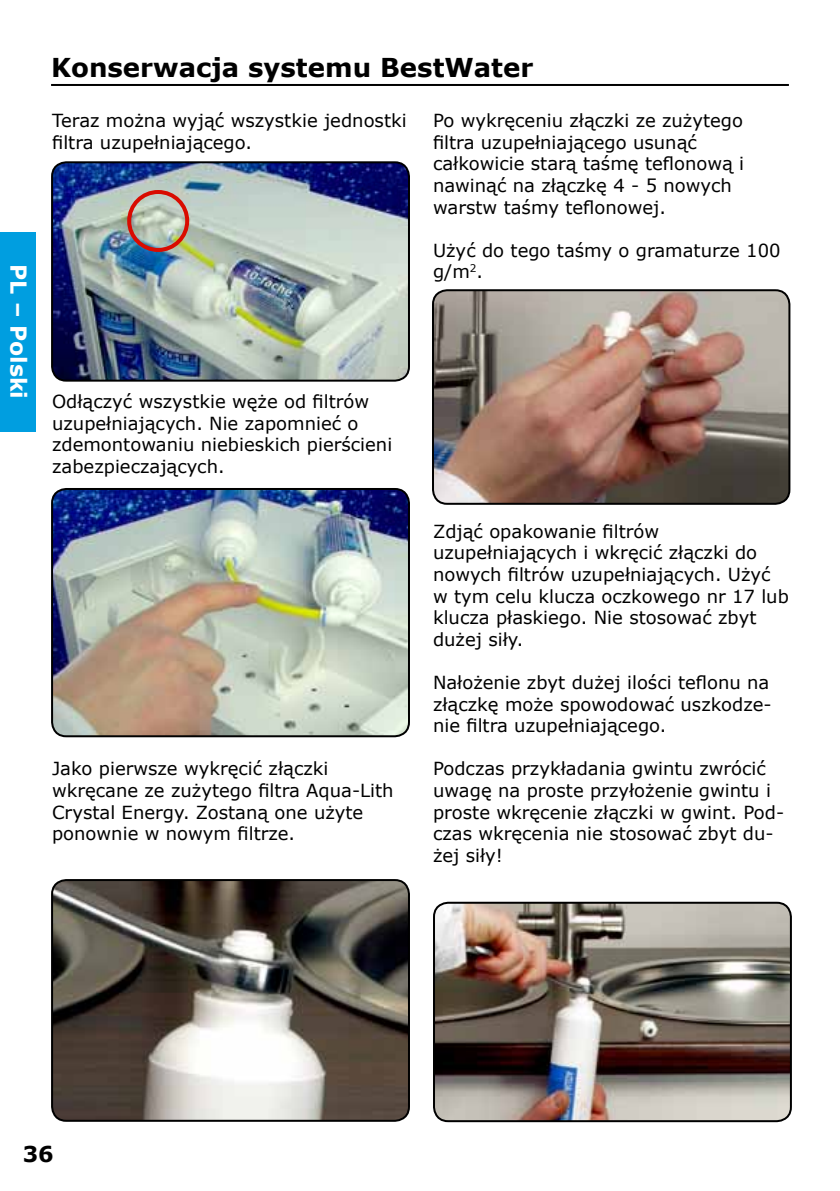
<style>
.page{position:relative;width:840px;height:1191px;background:#fff}
.page>*{position:absolute;margin:0;border:0;box-sizing:border-box;transform-origin:0 0}
.t1{font:700 26px "Verdana";color:#000}
.t2{font:700 22px "Verdana";color:#fff}
.t3{font:700 21.8px "Verdana";color:#000}
.t4{font:18px/21.6px "Verdana";color:#000}
</style>
<div class="page">
<hr style="left:51px;top:84px;width:737px;height:2px;background:#000">
<img style="left:52px;top:164px;width:357px;height:215px">
<div style="left:51px;top:161px;width:359px;height:221px;border:2px solid #000;border-radius:14px"></div>
<img style="left:52px;top:489px;width:357px;height:247px">
<div style="left:51px;top:488px;width:359px;height:249px;border:2px solid #000;border-radius:14px"></div>
<img style="left:52px;top:880px;width:357px;height:240px">
<div style="left:51px;top:879px;width:359px;height:242px;border:2px solid #000;border-radius:14px"></div>
<img style="left:433px;top:290px;width:356px;height:214px">
<div style="left:432px;top:289px;width:358px;height:216px;border:2px solid #000;border-radius:14px"></div>
<img style="left:434px;top:904px;width:356px;height:217px">
<div style="left:433px;top:901px;width:358px;height:221px;border:2px solid #000;border-radius:14px"></div>
<div style="left:0;top:231px;width:35px;height:200px;background:#009ee0"></div>
<div style="left:127px;top:190px;width:62px;height:62px;border:4px solid #d90b00;border-radius:50%"></div>
<p class="t2" style="left:33px;top:264px;width:136px;rotate:90deg">PL – Polski</p>
<h1 class="t1" style="left:51px;top:50px;width:483px">Konserwacja systemu BestWater</h1>
<p class="t4" style="left:52px;top:110px;width:356px">Teraz można wyjąć wszystkie jednostki filtra uzupełniającego.</p>
<p class="t4" style="left:433px;top:110px;width:312px">Po wykręceniu złączki ze zużytego filtra uzupełniającego usunąć całkowicie starą taśmę teflonową i nawinąć na złączkę 4 - 5 nowych warstw taśmy teflonowej.</p>
<p class="t4" style="left:433px;top:240px;width:349px">Użyć do tego taśmy o gramaturze 100 g/m<sup>2</sup>.</p>
<p class="t4" style="left:52px;top:391px;width:341px">Odłączyć wszystkie węże od filtrów uzupełniających. Nie zapomnieć o zdemontowaniu niebieskich pierścieni zabezpieczających.</p>
<p class="t4" style="left:52px;top:758px;width:343px">Jako pierwsze wykręcić złączki wkręcane ze zużytego filtra Aqua-Lith<br>Crystal Energy. Zostaną one użyte ponownie w nowym filtrze.</p>
<p class="t4" style="left:433px;top:520px;width:357px">Zdjąć opakowanie filtrów uzupełniających i wkręcić złączki do nowych filtrów uzupełniających. Użyć w tym celu klucza oczkowego nr 17 lub klucza płaskiego. Nie stosować zbyt dużej siły.</p>
<p class="t4" style="left:433px;top:672px;width:340px">Nałożenie zbyt dużej ilości teflonu na złączkę może spowodować uszkodze&shy;nie filtra uzupełniającego.</p>
<p class="t4" style="left:433px;top:758px;width:352px">Podczas przykładania gwintu zwrócić uwagę na proste przyłożenie gwintu i proste wkręcenie złączki w gwint. Pod&shy;czas wkręcenia nie stosować zbyt du&shy;żej siły!</p>
<p class="t3" style="left:23px;top:1140px;width:32px">36</p>
</div>
